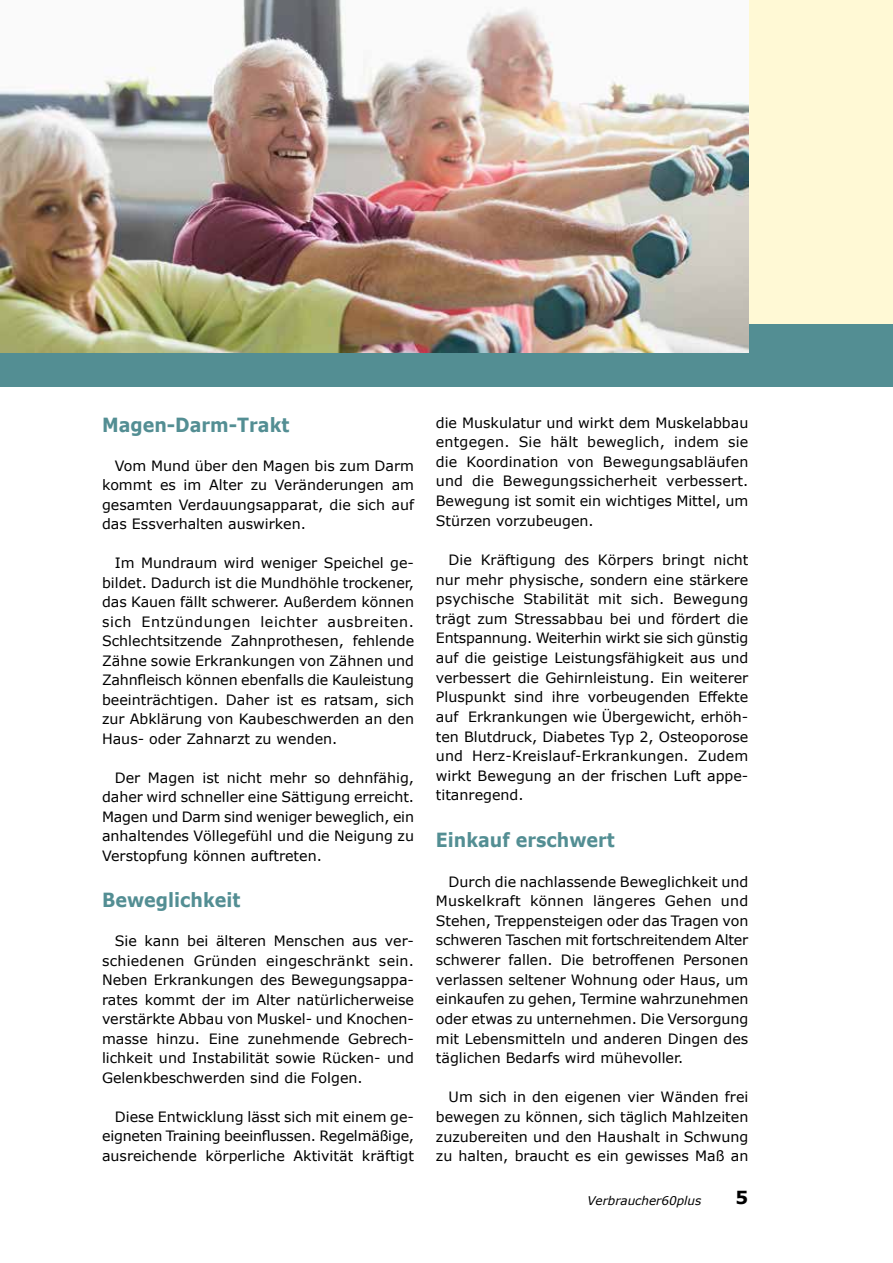
<style>
.page{position:relative;width:893px;height:1263px;background:#fff}
.page>*{position:absolute;margin:0;border:0;box-sizing:border-box;transform-origin:0 0}
.t1{font:700 19.5px "Verdana";color:#538e93;scale:.9 1}
.t2{font:700 18px "Verdana";color:#000}
.t3{font:14.25px/19.6px "Verdana";color:#000;text-align:justify}
.t4{font:italic 12px "Verdana";color:#000}
</style>
<div class="page">
<div style="left:0;top:323px;width:893px;height:64px;background:#538e93"></div>
<div style="left:102px;top:0;width:791px;height:323px;background:#fff9d5"></div>
<img style="left:0;top:0;width:748px;height:353px">
<h1 class="t1" style="left:102px;top:411px;width:210px">Magen-Darm-Trakt</h1>
<p class="t3" style="left:102px;top:456px;width:314px;text-indent:13px">Vom Mund über den Magen bis zum Darm kommt es im Alter zu Veränderungen am gesamten Verdauungsapparat, die sich auf das Essverhalten auswirken.</p>
<p class="t3" style="left:102px;top:553px;width:314px;text-indent:13px">Im Mundraum wird weniger Speichel ge&shy;bildet. Dadurch ist die Mundhöhle trockener, das Kauen fällt schwerer. Außerdem können sich Entzündungen leichter ausbreiten.<br>Schlechtsitzende Zahnprothesen, fehlende Zähne sowie Erkrankungen von Zähnen und Zahnfleisch können ebenfalls die Kauleistung beeinträchtigen. Daher ist es ratsam, sich zur Abklärung von Kaubeschwerden an den Haus- oder Zahnarzt zu wenden.</p>
<p class="t3" style="left:102px;top:767px;width:314px;text-indent:13px">Der Magen ist nicht mehr so dehnfähig, daher wird schneller eine Sättigung erreicht.<br>Magen und Darm sind weniger beweglich, ein anhaltendes Völlegefühl und die Neigung zu Verstopfung können auftreten.</p>
<h1 class="t1" style="left:102px;top:886px;width:155px">Beweglichkeit</h1>
<p class="t3" style="left:102px;top:931px;width:314px;text-indent:13px">Sie kann bei älteren Menschen aus ver&shy;schiedenen Gründen eingeschränkt sein.<br>Neben Erkrankungen des Bewegungsappa&shy;rates kommt der im Alter natürlicherweise verstärkte Abbau von Muskel- und Knochen&shy;masse hinzu. Eine zunehmende Gebrech&shy;lichkeit und Instabilität sowie Rücken- und Gelenkbeschwerden sind die Folgen.</p>
<p class="t3" style="left:102px;top:1106px;width:314px;text-indent:13px">Diese Entwicklung lässt sich mit einem ge&shy;eigneten Training beeinflussen. Regelmäßige, ausreichende körperliche Aktivität kräftigt</p>
<p class="t3" style="left:436px;top:412px;width:314px">die Muskulatur und wirkt dem Muskelabbau entgegen. Sie hält beweglich, indem sie die Koordination von Bewegungsabläufen und die Bewegungssicherheit verbessert.<br>Bewegung ist somit ein wichtiges Mittel, um Stürzen vorzubeugen.</p>
<p class="t3" style="left:436px;top:550px;width:314px;text-indent:13px">Die Kräftigung des Körpers bringt nicht nur mehr physische, sondern eine stärkere psychische Stabilität mit sich. Bewegung trägt zum Stressabbau bei und fördert die Entspannung. Weiterhin wirkt sie sich günstig auf die geistige Leistungsfähigkeit aus und verbessert die Gehirnleistung. Ein weiterer Pluspunkt sind ihre vorbeugenden Effekte auf Erkrankungen wie Übergewicht, erhöh&shy;ten Blutdruck, Diabetes Typ 2, Osteoporose und Herz-Kreislauf-Erkrankungen. Zudem wirkt Bewegung an der frischen Luft appe&shy;titanregend.</p>
<h1 class="t1" style="left:436px;top:826px;width:200px">Einkauf erschwert</h1>
<p class="t3" style="left:436px;top:871px;width:314px;text-indent:13px">Durch die nachlassende Beweglichkeit und Muskelkraft können längeres Gehen und Stehen, Treppensteigen oder das Tragen von schweren Taschen mit fortschreitendem Alter schwerer fallen. Die betroffenen Personen verlassen seltener Wohnung oder Haus, um einkaufen zu gehen, Termine wahrzunehmen oder etwas zu unternehmen. Die Versorgung mit Lebensmitteln und anderen Dingen des täglichen Bedarfs wird mühevoller.</p>
<p class="t3" style="left:436px;top:1087px;width:314px;text-indent:13px">Um sich in den eigenen vier Wänden frei bewegen zu können, sich täglich Mahlzeiten zuzubereiten und den Haushalt in Schwung zu halten, braucht es ein gewisses Maß an</p>
<p class="t4" style="left:587px;top:1192px;width:115px">Verbraucher60plus</p>
<p class="t2" style="left:736px;top:1185px;width:14px">5</p>
</div>
